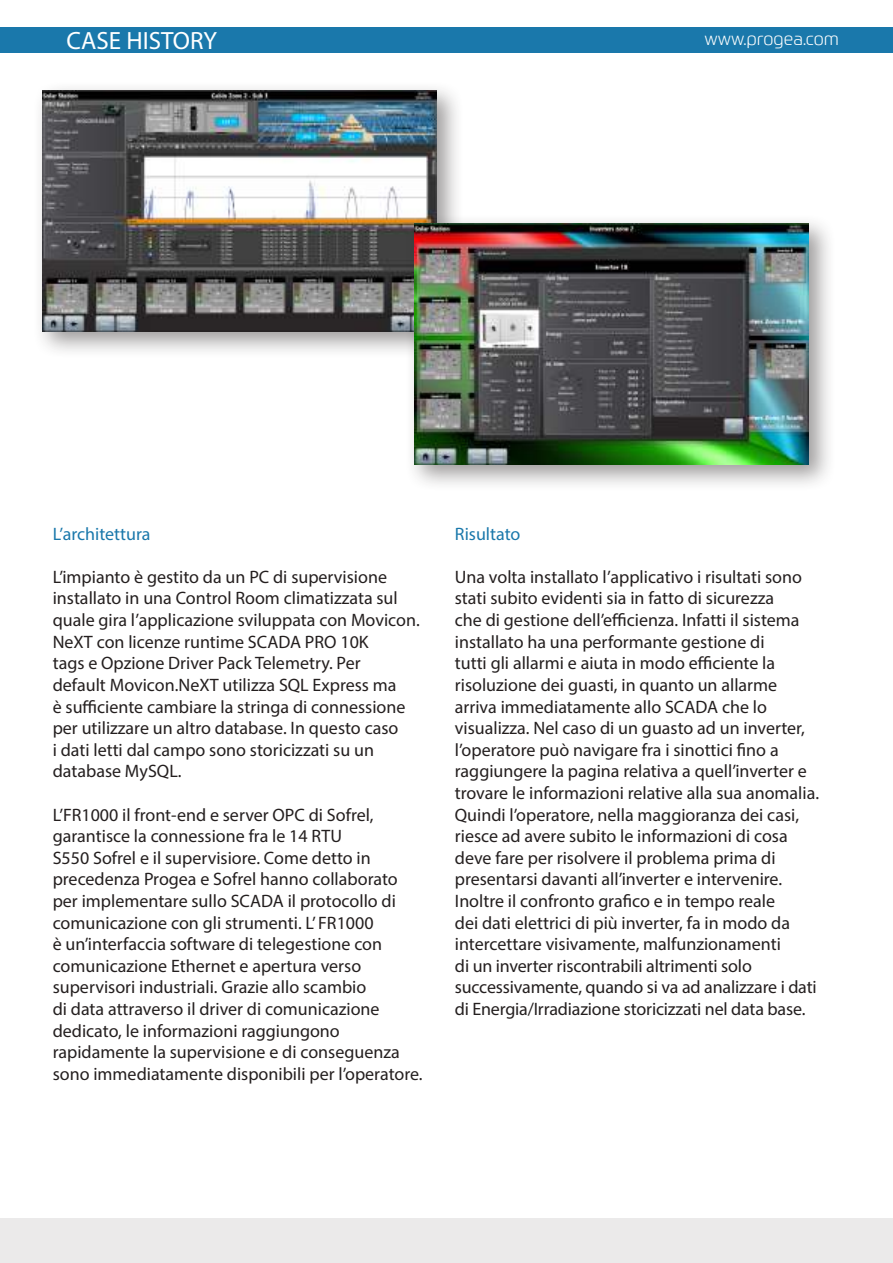
<style>
.page{position:relative;width:893px;height:1263px;background:#fff}
.page>*{position:absolute;margin:0;border:0;box-sizing:border-box;transform-origin:0 0}
.t1{font:25.05px "Myriad Pro";color:#fff}
.t2{font:18px/21.6px "Myriad Pro";color:#241f1f}
.t3{font:18px "Myriad Pro";color:#1a78ab}
.t4{font:300 18px "Prometo";color:#fff}
</style>
<div class="page">
<div style="left:33px;top:81px;width:431px;height:279px;background:#241f1f;opacity:.45"></div>
<img style="left:43px;top:91px;width:393px;height:241px">
<div style="left:405px;top:214px;width:431px;height:278px;background:#241f1f;opacity:.45"></div>
<img style="left:415px;top:223px;width:393px;height:241px">
<div style="left:0;top:1218px;width:893px;height:45px;background:#ebeaea"></div>
<div style="left:0;top:27px;width:893px;height:26px;background:#1a78ab"></div>
<h1 class="t1" style="left:67px;top:25px;width:152px">CASE HISTORY</h1>
<p class="t4" style="left:705px;top:28px;width:136px">www.progea.com</p>
<p class="t3" style="left:53px;top:522px;width:99px">L’architettura</p>
<p class="t2" style="left:53px;top:566px;width:369px">L’impianto è gestito da un PC di supervisione installato in una Control Room climatizzata sul quale gira l’applicazione sviluppata con Movicon.<br>NeXT con licenze runtime SCADA PRO 10K<br>tags e Opzione Driver Pack Telemetry. Per<br>default Movicon.NeXT utilizza SQL Express ma<br>è sufficiente cambiare la stringa di connessione per utilizzare un altro database. In questo caso<br>i dati letti dal campo sono storicizzati su un database MySQL.</p>
<p class="t2" style="left:53px;top:803px;width:371px">L’FR1000 il front-end e server OPC di Sofrel, garantisce la connessione fra le 14 RTU<br>S550 Sofrel e il supervisiore. Come detto in precedenza Progea e Sofrel hanno collaborato per implementare sullo SCADA il protocollo di comunicazione con gli strumenti. L’ FR1000<br>è un’interfaccia software di telegestione con comunicazione Ethernet e apertura verso supervisori industriali. Grazie allo scambio<br>di data attraverso il driver di comunicazione dedicato, le informazioni raggiungono rapidamente la supervisione e di conseguenza sono immediatamente disponibili per l’operatore.</p>
<p class="t3" style="left:455px;top:522px;width:67px">Risultato</p>
<p class="t2" style="left:455px;top:566px;width:366px">Una volta installato l’applicativo i risultati sono stati subito evidenti sia in fatto di sicurezza<br>che di gestione dell’efficienza. Infatti il sistema installato ha una performante gestione di<br>tutti gli allarmi e aiuta in modo efficiente la risoluzione dei guasti, in quanto un allarme arriva immediatamente allo SCADA che lo visualizza. Nel caso di un guasto ad un inverter, l’operatore può navigare fra i sinottici fino a raggiungere la pagina relativa a quell’inverter e trovare le informazioni relative alla sua anomalia.<br>Quindi l’operatore, nella maggioranza dei casi, riesce ad avere subito le informazioni di cosa deve fare per risolvere il problema prima di presentarsi davanti all’inverter e intervenire.<br>Inoltre il confronto grafico e in tempo reale<br>dei dati elettrici di più inverter, fa in modo da intercettare visivamente, malfunzionamenti<br>di un inverter riscontrabili altrimenti solo successivamente, quando si va ad analizzare i dati di Energia/Irradiazione storicizzati nel data base.</p>
</div>
